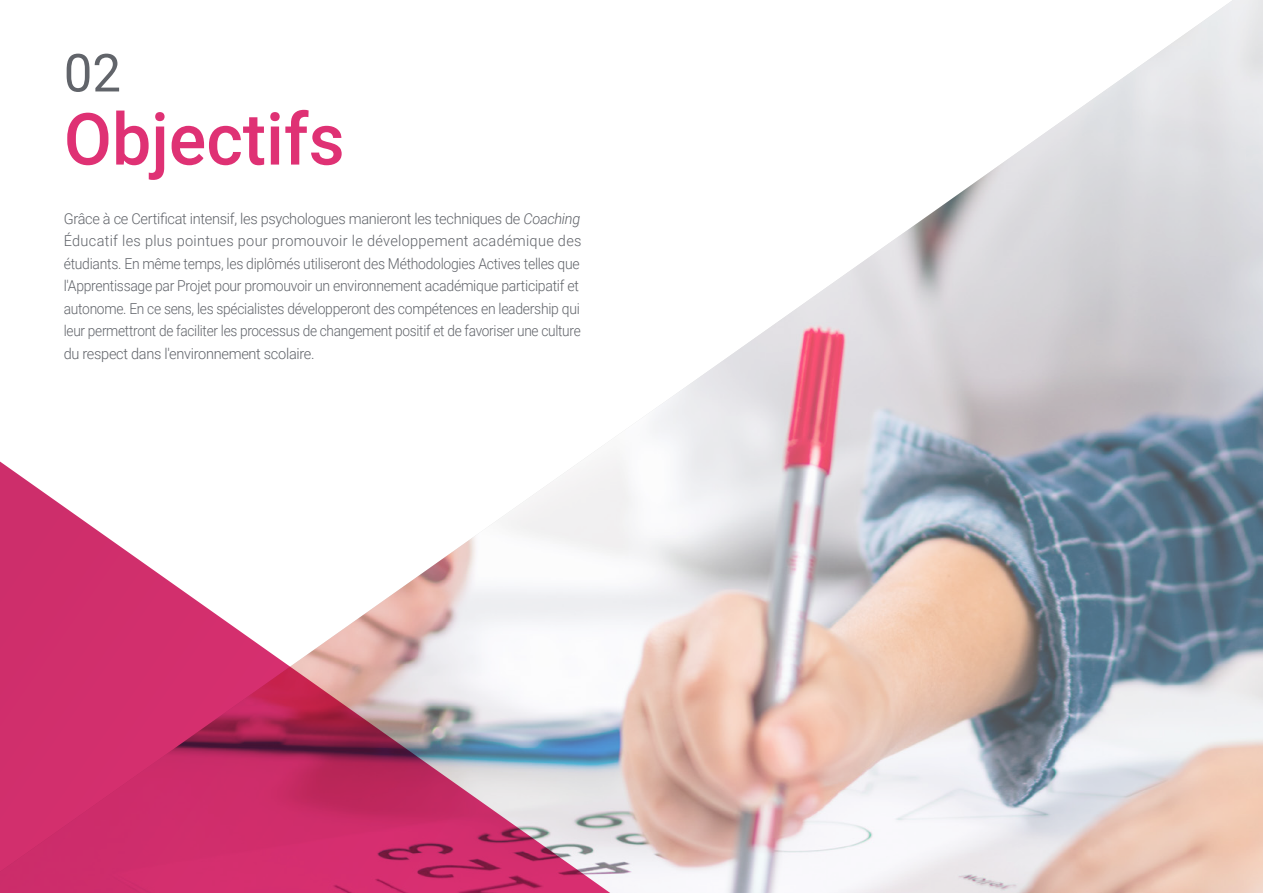
<style>
.page{position:relative;width:1263px;height:893px;background:#fff}
.page>*{position:absolute;margin:0;border:0;box-sizing:border-box;transform-origin:0 0}
.t1{font:500 72px "Roboto";color:#df3174}
.t2{font:52.5px "Roboto";color:#61646a}
.t3{font:300 15px/22.5px "Roboto";letter-spacing:-.02em;color:#61646a}
.s1{font-style:italic}
</style>
<div class="page">
<img style="left:604px;top:0;width:659px;height:893px">
<svg style="left:0;top:446px;width:640px;height:447px"></svg>
<h2 class="t2" style="left:64px;top:36px;width:59px">02</h2>
<h1 class="t1" style="left:64px;top:89px;width:282px">Objectifs</h1>
<p class="t3" style="left:64px;top:207px;width:519px">Grâce à ce Certificat intensif, les psychologues manieront les techniques de <span class="s1">Coaching </span>Éducatif les plus pointues pour promouvoir le développement académique des étudiants. En même temps, les diplômés utiliseront des Méthodologies Actives telles que l'Apprentissage par Projet pour promouvoir un environnement académique participatif et autonome. En ce sens, les spécialistes développeront des compétences en leadership qui leur permettront de faciliter les processus de changement positif et de favoriser une culture du respect dans l'environnement scolaire.</p>
</div>
